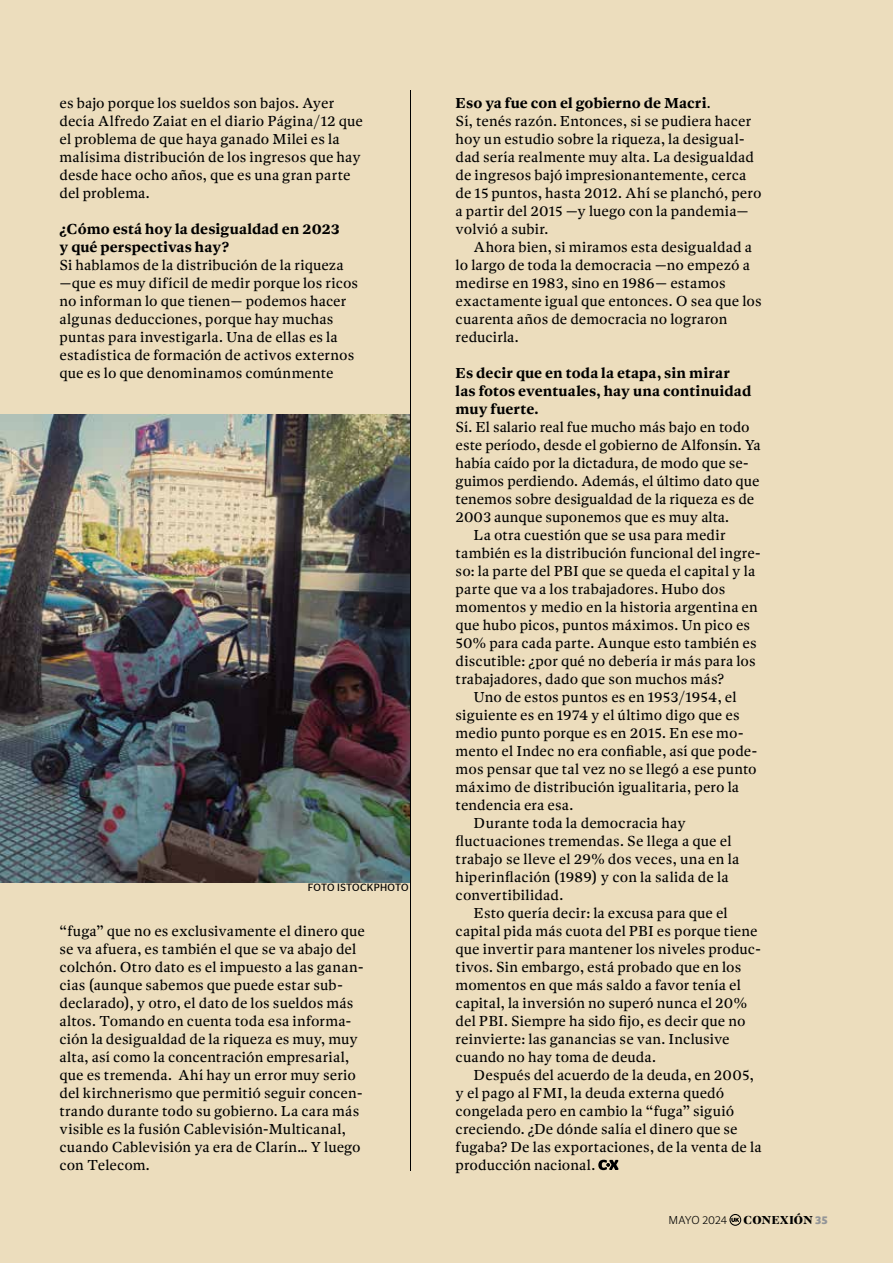
<style>
.page{position:relative;width:893px;height:1263px;background:#ecddbd}
.page>*{position:absolute;margin:0;border:0;box-sizing:border-box;transform-origin:0 0}
.t1{font:15px/18px "Dejanire Text";letter-spacing:.005em;color:#000}
.t2{font:700 15px/18px "Dejanire Text";letter-spacing:.005em;color:#000}
.t3{font:800 12px "Dejanire Headline";letter-spacing:.015em;color:#000}
.t4{font:300 12px "Dejanire Sans";letter-spacing:-.005em;color:#000}
.t5{font:10.5px "Stag Sans";letter-spacing:.025em;color:#000}
.s1{font-weight:700}
.s2{font-family:"Dejanire Sans";color:#939598}
</style>
<div class="page">
<svg style="left:729px;top:1214px;width:12px;height:12px"></svg>
<hr style="left:410px;top:90px;width:1px;height:1080px;background:#000">
<svg style="left:598px;top:1160px;width:21px;height:10px"></svg>
<img style="left:0;top:414px;width:410px;height:468px">
<p class="t1" style="left:60px;top:94px;width:305px">es bajo porque los sueldos son bajos. Ayer decía Alfredo Zaiat en el diario Página/12 que el problema de que haya ganado Milei es la malísima distribución de los ingresos que hay desde hace ocho años, que es una gran parte del problema.</p>
<p class="t2" style="left:60px;top:220px;width:282px">¿Cómo está hoy la desigualdad en 2023 y qué perspectivas hay?</p>
<p class="t1" style="left:60px;top:256px;width:300px">Si hablamos de la distribución de la riqueza —que es muy difícil de medir porque los ricos no informan lo que tienen— podemos hacer algunas deducciones, porque hay muchas puntas para investigarla. Una de ellas es la estadística de formación de activos externos que es lo que denominamos comúnmente</p>
<p class="t5" style="left:308px;top:881px;width:102px">FOTO ISTOCKPHOTO</p>
<p class="t1" style="left:60px;top:922px;width:307px">“fuga” que no es exclusivamente el dinero que se va afuera, es también el que se va abajo del colchón. Otro dato es el impuesto a las ganan&shy;cias (aunque sabemos que puede estar sub&shy;declarado), y otro, el dato de los sueldos más altos. Tomando en cuenta toda esa informa&shy;ción la desigualdad de la riqueza es muy, muy alta, así como la concentración empresarial, que es tremenda. Ahí hay un error muy serio del kirchnerismo que permitió seguir concen&shy;trando durante todo su gobierno. La cara más visible es la fusión Cablevisión-Multicanal, cuando Cablevisión ya era de Clarín… Y luego con Telecom.</p>
<p class="t1" style="left:456px;top:94px;width:307px"><span class="s1">Eso ya fue con el gobierno de Macri</span>.<br>Sí, tenés razón. Entonces, si se pudiera hacer hoy un estudio sobre la riqueza, la desigual&shy;dad sería realmente muy alta. La desigualdad de ingresos bajó impresionantemente, cerca de 15 puntos, hasta 2012. Ahí se planchó, pero a partir del 2015 —y luego con la pandemia— volvió a subir.</p>
<p class="t1" style="left:456px;top:238px;width:308px;text-indent:18px">Ahora bien, si miramos esta desigualdad a lo largo de toda la democracia —no empezó a medirse en 1983, sino en 1986— estamos exactamente igual que entonces. O sea que los cuarenta años de democracia no lograron reducirla.</p>
<p class="t2" style="left:456px;top:364px;width:297px">Es decir que en toda la etapa, sin mirar las fotos eventuales, hay una continuidad muy fuerte.</p>
<p class="t1" style="left:456px;top:418px;width:296px">Sí. El salario real fue mucho más bajo en todo</p>
<p class="t1" style="left:456px;top:436px;width:307px">este período, desde el gobierno de Alfonsín. Ya</p>
<p class="t1" style="left:456px;top:454px;width:295px">había caído por la dictadura, de modo que se-</p>
<p class="t1" style="left:456px;top:472px;width:305px">guimos perdiendo. Además, el último dato que</p>
<p class="t1" style="left:456px;top:490px;width:300px">tenemos sobre desigualdad de la riqueza es de</p>
<p class="t1" style="left:456px;top:508px;width:275px">2003 aunque suponemos que es muy alta.</p>
<p class="t1" style="left:474px;top:526px;width:253px">La otra cuestión que se usa para medir</p>
<p class="t1" style="left:456px;top:544px;width:307px">también es la distribución funcional del ingre-</p>
<p class="t1" style="left:456px;top:562px;width:301px">so: la parte del PBI que se queda el capital y la</p>
<p class="t1" style="left:456px;top:580px;width:271px">parte que va a los trabajadores. Hubo dos</p>
<p class="t1" style="left:456px;top:598px;width:304px">momentos y medio en la historia argentina en</p>
<p class="t1" style="left:456px;top:616px;width:296px">que hubo picos, puntos máximos. Un pico es</p>
<p class="t1" style="left:456px;top:634px;width:302px">50% para cada parte. Aunque esto también es</p>
<p class="t1" style="left:456px;top:652px;width:302px">discutible: ¿por qué no debería ir más para los</p>
<p class="t1" style="left:456px;top:670px;width:270px">trabajadores, dado que son muchos más?</p>
<p class="t1" style="left:474px;top:688px;width:264px">Uno de estos puntos es en 1953/1954, el</p>
<p class="t1" style="left:456px;top:706px;width:285px">siguiente es en 1974 y el último digo que es</p>
<p class="t1" style="left:456px;top:724px;width:290px">medio punto porque es en 2015. En ese mo-</p>
<p class="t1" style="left:456px;top:742px;width:303px">mento el Indec no era confiable, así que pode-</p>
<p class="t1" style="left:456px;top:760px;width:303px">mos pensar que tal vez no se llegó a ese punto</p>
<p class="t1" style="left:456px;top:778px;width:285px">máximo de distribución igualitaria, pero la</p>
<p class="t1" style="left:456px;top:796px;width:119px">tendencia era esa.</p>
<p class="t1" style="left:474px;top:814px;width:214px">Durante toda la democracia hay</p>
<p class="t1" style="left:456px;top:832px;width:278px">fluctuaciones tremendas. Se llega a que el</p>
<p class="t1" style="left:456px;top:850px;width:285px">trabajo se lleve el 29% dos veces, una en la</p>
<p class="t1" style="left:456px;top:868px;width:274px">hiperinflación (1989) y con la salida de la</p>
<p class="t1" style="left:456px;top:886px;width:109px">convertibilidad.</p>
<p class="t1" style="left:474px;top:904px;width:256px">Esto quería decir: la excusa para que el</p>
<p class="t1" style="left:456px;top:922px;width:303px">capital pida más cuota del PBI es porque tiene</p>
<p class="t1" style="left:456px;top:940px;width:307px">que invertir para mantener los niveles produc-</p>
<p class="t1" style="left:456px;top:958px;width:287px">tivos. Sin embargo, está probado que en los</p>
<p class="t1" style="left:456px;top:976px;width:287px">momentos en que más saldo a favor tenía el</p>
<p class="t1" style="left:456px;top:994px;width:293px">capital, la inversión no superó nunca el 20%</p>
<p class="t1" style="left:456px;top:1012px;width:291px">del PBI. Siempre ha sido fijo, es decir que no</p>
<p class="t1" style="left:456px;top:1030px;width:276px">reinvierte: las ganancias se van. Inclusive</p>
<p class="t1" style="left:456px;top:1048px;width:202px">cuando no hay toma de deuda.</p>
<p class="t1" style="left:474px;top:1066px;width:282px">Después del acuerdo de la deuda, en 2005,</p>
<p class="t1" style="left:456px;top:1084px;width:270px">y el pago al FMI, la deuda externa quedó</p>
<p class="t1" style="left:456px;top:1102px;width:280px">congelada pero en cambio la “fuga” siguió</p>
<p class="t1" style="left:456px;top:1120px;width:284px">creciendo. ¿De dónde salía el dinero que se</p>
<p class="t1" style="left:456px;top:1138px;width:307px">fugaba? De las exportaciones, de la venta de la</p>
<p class="t1" style="left:456px;top:1156px;width:141px">producción nacional.</p>
<p class="t4" style="left:668px;top:1213px;width:60px">MAYO 2024</p>
<p class="t3" style="left:744px;top:1213px;width:86px">CONEXIÓN <span class="s2">35</span></p>
</div>
